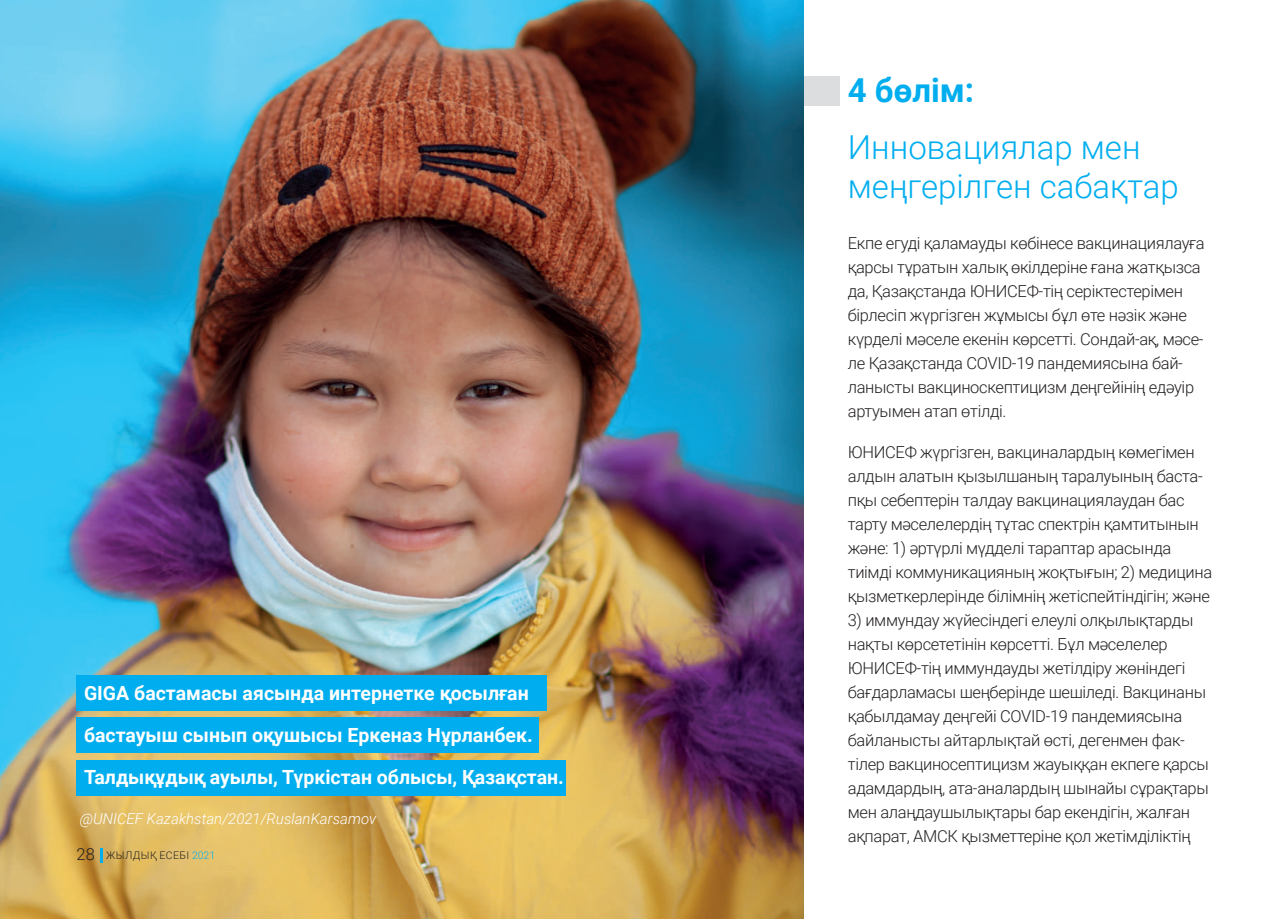
<style>
.page{position:relative;width:1276px;height:919px;background:#fff}
.page>*{position:absolute;margin:0;border:0;box-sizing:border-box;transform-origin:0 0}
.t1{font:300 33px/39px "Roboto";color:#00aeef}
.t2{font:700 33px "Roboto";color:#00aeef}
.t3{font:700 19.5px/42px "Roboto";color:#fff}
.t4{font:300 16.5px/24px "Roboto";letter-spacing:-.02em;color:#231f20}
.t5{font:italic 300 15px "Roboto";color:#fff}
.t6{font:300 10.5px "Roboto";letter-spacing:.035em;color:#231f20}
.s1{font-size:16.5px}
.s2{color:#00aeef}
</style>
<div class="page">
<div style="left:771px;top:77px;width:68px;height:29px;background:#dcdddf"></div>
<img style="left:0;top:0;width:804px;height:918px">
<div style="left:77px;top:760px;width:489px;height:35px;background:#00aeef"></div>
<div style="left:77px;top:675px;width:470px;height:36px;background:#00aeef"></div>
<div style="left:77px;top:717px;width:462px;height:36px;background:#00aeef"></div>
<svg style="left:100px;top:847px;width:2px;height:15px"></svg>
<p class="t3" style="left:84px;top:671px;width:481px">GIGA бастамасы аясында интернетке қосылған бастауыш сынып оқушысы Еркеназ Нұрланбек.<br>Талдықұдық ауылы, Түркістан облысы, Қазақстан.</p>
<p class="t5" style="left:80px;top:808px;width:298px">@UNICEF Kazakhstan/2021/RuslanKarsamov</p>
<p class="t6" style="left:77px;top:847px;width:140px"><span class="s1">28</span> ЖЫЛДЫҚ ЕСЕБІ <span class="s2">2021</span></p>
<h1 class="t2" style="left:848px;top:68px;width:128px">4 бөлім:</h1>
<h1 class="t1" style="left:848px;top:126px;width:332px">Инновациялар мен меңгерілген сабақтар</h1>
<p class="t4" style="left:848px;top:230px;width:358px">Екпе егуді қаламауды көбінесе вакцинациялауға қарсы тұратын халық өкілдеріне ғана жатқызса да, Қазақстанда ЮНИСЕФ-тің серіктестерімен бірлесіп жүргізген жұмысы бұл өте нәзік және күрделі мәселе екенін көрсетті. Сондай-ақ, мәсе&shy;ле Қазақстанда COVID-19 пандемиясына бай&shy;ланысты вакциноскептицизм деңгейінің едәуір артуымен атап өтілді.</p>
<p class="t4" style="left:848px;top:439px;width:366px">ЮНИСЕФ жүргізген, вакциналардың көмегімен алдын алатын қызылшаның таралуының баста&shy;пқы себептерін талдау вакцинациялаудан бас тарту мәселелердің тұтас спектрін қамтитынын және: 1) әртүрлі мүдделі тараптар арасында тиімді коммуникацияның жоқтығын; 2) медицина қызметкерлерінде білімнің жетіспейтіндігін; және</p>
<p class="t4" style="left:848px;top:607px;width:363px">3) иммундау жүйесіндегі елеулі олқылықтарды нақты көрсететінін көрсетті. Бұл мәселелер ЮНИСЕФ-тің иммундауды жетілдіру жөніндегі бағдарламасы шеңберінде шешіледі. Вакцинаны қабылдамау деңгейі COVID-19 пандемиясына байланысты айтарлықтай өсті, дегенмен фак&shy;тілер вакциносептицизм жауыққан екпеге қарсы адамдардың, ата-аналардың шынайы сұрақтары мен алаңдаушылықтары бар екендігін, жалған ақпарат, АМСК қызметтеріне қол жетімділіктің</p>
</div>
